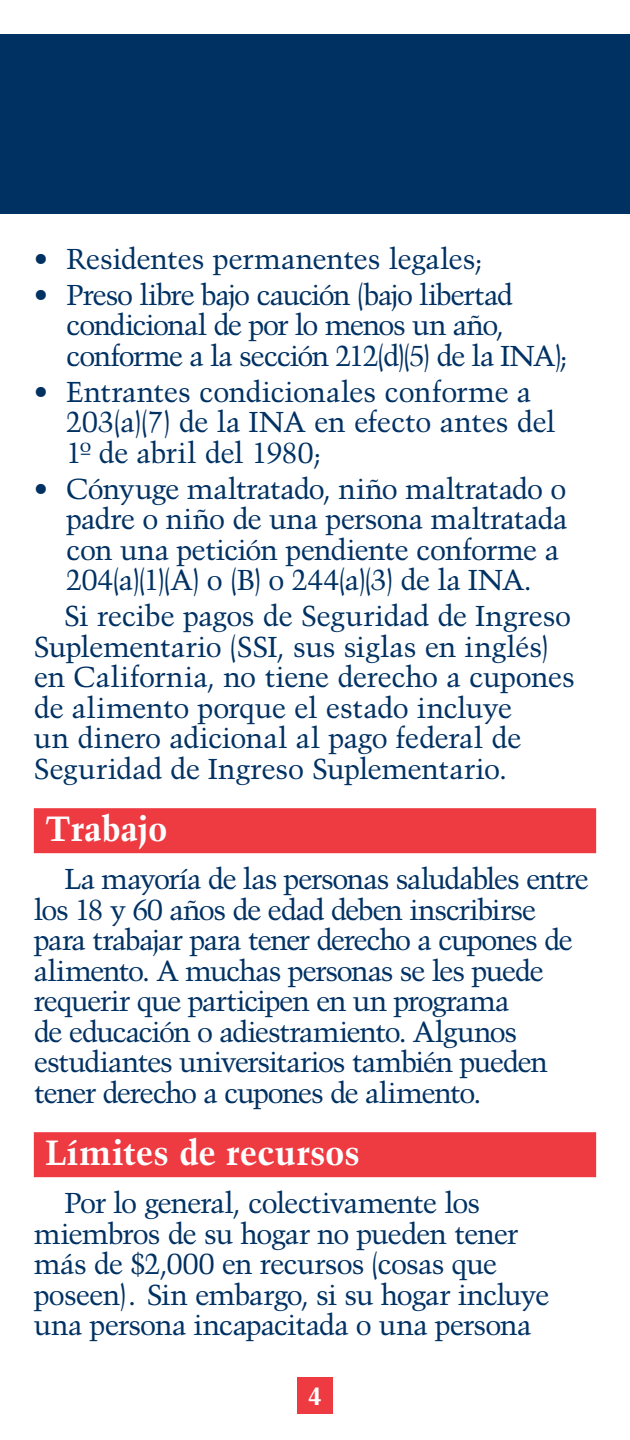
<style>
.page{position:relative;width:630px;height:1440px;background:#fff}
.page>*{position:absolute;margin:0;border:0;box-sizing:border-box;transform-origin:0 0}
.Header1_1line{font:700 35px "Trump Mediaeval";letter-spacing:-.005em;color:#fff}
.paragraph_format{font:28.75px/30.5px "Trump Mediaeval";letter-spacing:-.035em;color:#003163}
._1st_bullet{font:28.75px/30.5px "Trump Mediaeval";letter-spacing:-.03em;color:#003163}
.paragraph_format-2{font:28.75px/30.5px "Trump Mediaeval";letter-spacing:-.015em;color:#003163}
._1st_bullet-2{font:28.75px/30.5px "Trump Mediaeval";letter-spacing:-.05em;color:#003163}
.t1{font:700 25px "Trump Mediaeval";color:#fff}
</style>
<div class="page">
<div style="left:0;top:34px;width:630px;height:180px;background:#003163"></div>
<div style="left:34px;top:808px;width:562px;height:45px;background:#ee3a41"></div>
<div style="left:34px;top:1132px;width:562px;height:45px;background:#ee3a41"></div>
<div style="left:297px;top:1377px;width:36px;height:36px;background:#ee3a41"></div>
<p class="_1st_bullet" style="left:34px;top:243px;width:451px">• Residentes permanentes legales;</p>
<p class="_1st_bullet-2" style="left:66px;top:279px;width:503px;text-indent:-32px">• Preso libre bajo caución (bajo libertad condicional de por lo menos un año, conforme a la sección 212(d)(5) de la INA);</p>
<p class="_1st_bullet" style="left:66px;top:376px;width:491px;text-indent:-32px">• Entrantes condicionales conforme a<br>203(a)(7) de la INA en efecto antes del<br>1º de abril del 1980;</p>
<p class="_1st_bullet" style="left:66px;top:473px;width:503px;text-indent:-32px">• Cónyuge maltratado, niño maltratado o padre o niño de una persona maltratada con una petición pendiente conforme a 204(a)(1)(A) o (B) o 244(a)(3) de la INA.</p>
<p class="paragraph_format-2" style="left:34px;top:601px;width:543px;text-indent:30px">Si recibe pagos de Seguridad de Ingreso Suplementario (SSI, sus siglas en inglés) en California, no tiene derecho a cupones de alimento porque el estado incluye<br>un dinero adicional al pago federal de Seguridad de Ingreso Suplementario.</p>
<h1 class="Header1_1line" style="left:45px;top:806px;width:124px">Trabajo</h1>
<p class="paragraph_format" style="left:34px;top:863px;width:556px;text-indent:30px">La mayoría de las personas saludables entre los 18 y 60 años de edad deben inscribirse para trabajar para tener derecho a cupones de alimento. A muchas personas se les puede requerir que participen en un programa<br>de educación o adiestramiento. Algunos estudiantes universitarios también pueden tener derecho a cupones de alimento.</p>
<h1 class="Header1_1line" style="left:45px;top:1130px;width:316px">Límites de recursos</h1>
<p class="paragraph_format" style="left:34px;top:1187px;width:517px;text-indent:30px">Por lo general, colectivamente los miembros de su hogar no pueden tener más de $2,000 en recursos (cosas que poseen). Sin embargo, si su hogar incluye una persona incapacitada o una persona</p>
<p class="t1" style="left:308px;top:1381px;width:15px">4</p>
</div>
